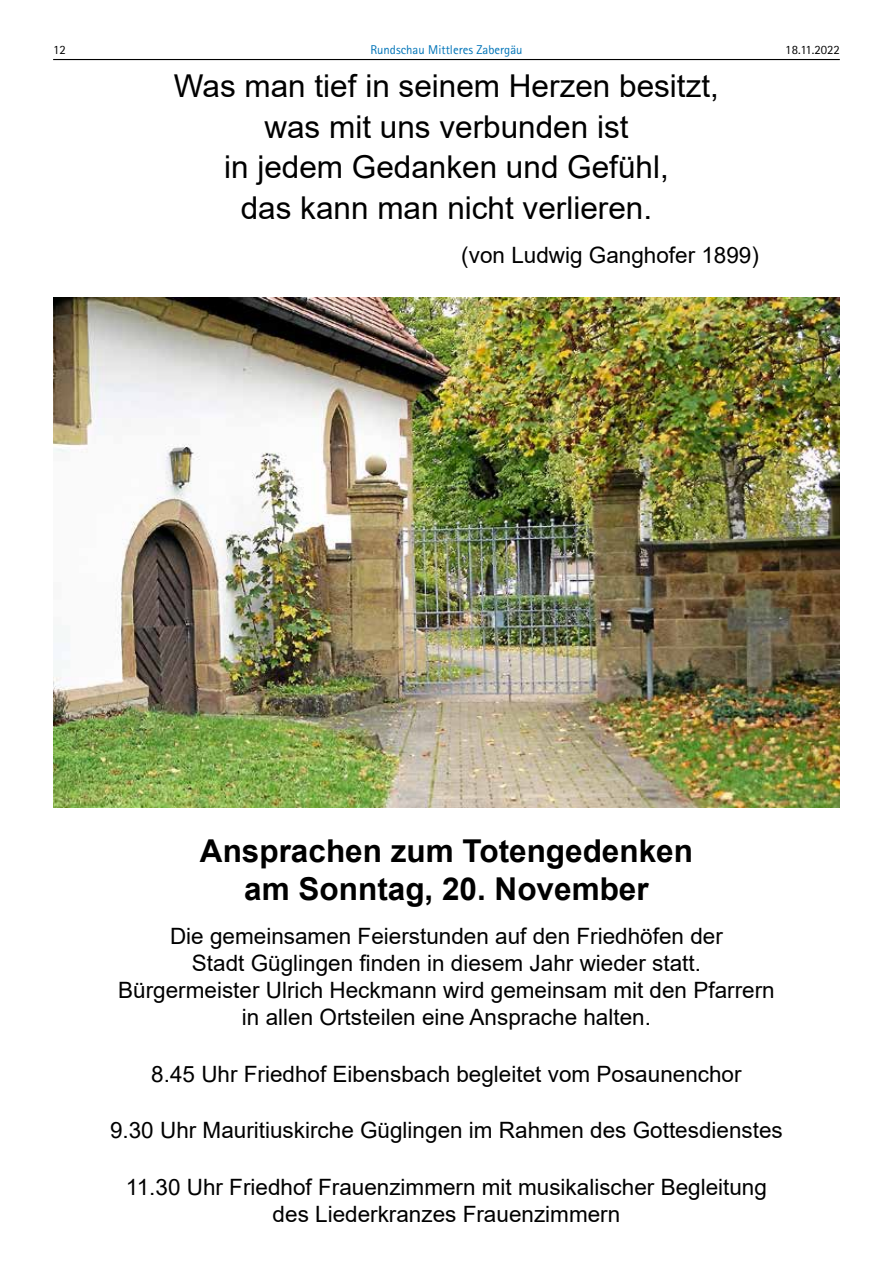
<style>
.page{position:relative;width:893px;height:1263px;background:#fff}
.page>*{position:absolute;margin:0;border:0;box-sizing:border-box;transform-origin:0 0}
.t1{font:31.5px/40.5px "Arial";color:#000;text-align:center}
.t2{font:700 31.5px/37.8px "Arial";color:#000;text-align:center}
.t3{font:22.5px/27px "Arial";color:#000;text-align:center}
.t4{font:12.75px "Rotis Sans Serif W1 G";color:#0074b8}
.t5{font:12.75px "Rotis Sans Serif W1 G";color:#000}
</style>
<div class="page">
<hr style="left:53px;top:59px;width:787px;height:1px;background:#000">
<img style="left:53px;top:298px;width:787px;height:510px">
<p class="t5" style="left:53px;top:42px;width:14px">12</p>
<p class="t4" style="left:370px;top:42px;width:154px">Rundschau Mittleres Zabergäu</p>
<p class="t5" style="left:785px;top:42px;width:56px">18.11.2022</p>
<h1 class="t1" style="left:174px;top:66px;width:547px">Was man tief in seinem Herzen besitzt, was mit uns verbunden ist<br>in jedem Gedanken und Gefühl,<br>das kann man nicht verlieren.</h1>
<p class="t3" style="left:461px;top:241px;width:299px">(von Ludwig Ganghofer 1899)</p>
<h1 class="t2" style="left:200px;top:832px;width:494px">Ansprachen zum Totengedenken am Sonntag, 20. November</h1>
<p class="t3" style="left:118px;top:922px;width:658px">Die gemeinsamen Feierstunden auf den Friedhöfen der<br>Stadt Güglingen finden in diesem Jahr wieder statt.<br>Bürgermeister Ulrich Heckmann wird gemeinsam mit den Pfarrern in allen Ortsteilen eine Ansprache halten.</p>
<p class="t3" style="left:151px;top:1060px;width:592px">8.45 Uhr Friedhof Eibensbach begleitet vom Posaunenchor</p>
<p class="t3" style="left:110px;top:1117px;width:674px">9.30 Uhr Mauritiuskirche Güglingen im Rahmen des Gottesdienstes</p>
<p class="t3" style="left:126px;top:1173px;width:643px">11.30 Uhr Friedhof Frauenzimmern mit musikalischer Begleitung des Liederkranzes Frauenzimmern</p>
</div>
